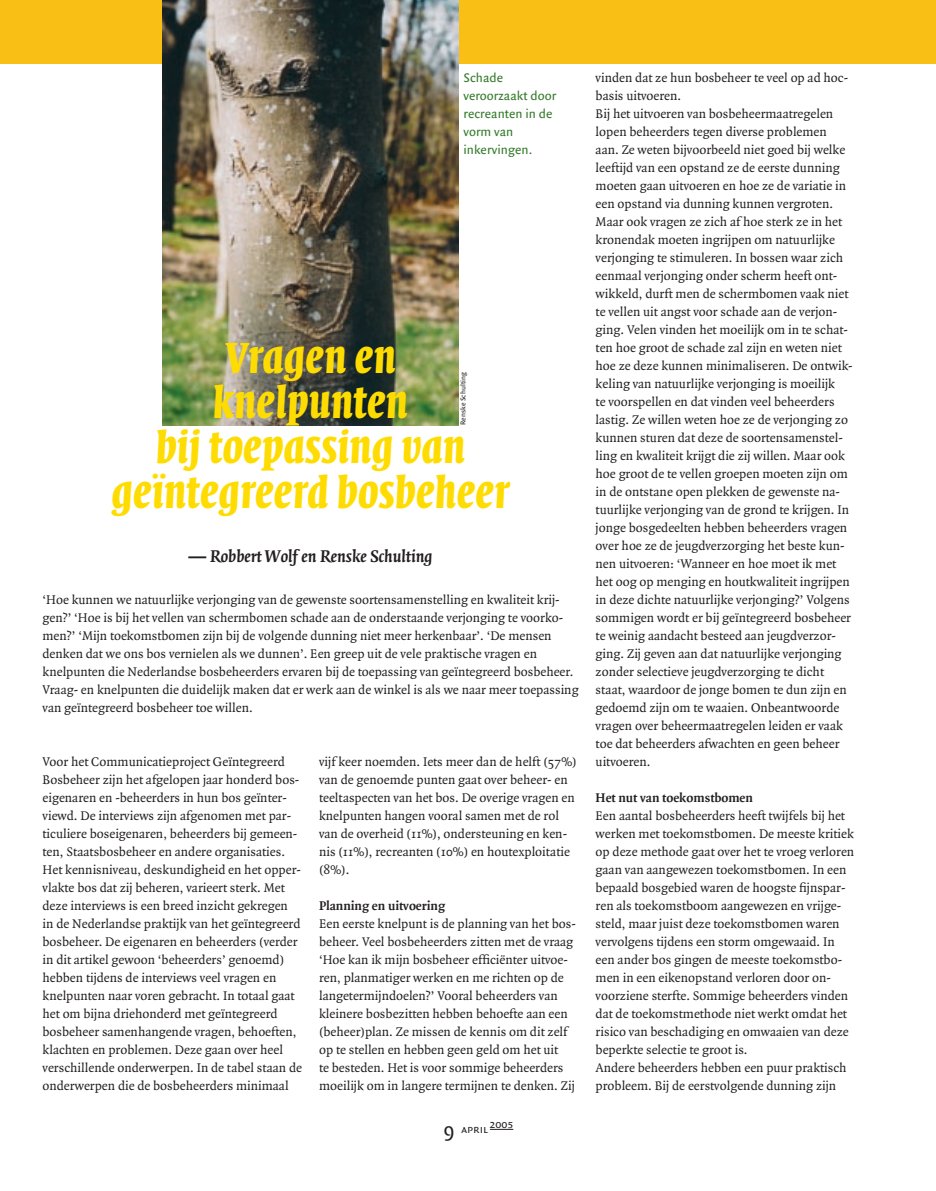
<style>
.page{position:relative;width:936px;height:1191px;background:#fff}
.page>*{position:absolute;margin:0;border:0;box-sizing:border-box;transform-origin:0 0}
.t1{font:italic 700 45px/45px "Quadraat Dis";color:#ffdc01;text-align:center}
.t2{font:italic 700 18px "Quadraat";color:#231f20}
.t3{font:13.5px/18px "Quadraat";color:#231f20}
.t4{font:13.5px/18px "Quadraat Sans";color:#357b2b}
.t5{font:700 13.5px "Quadraat";color:#231f20}
.t6{font:12px "Quadraat Sans Caps";color:#231f20}
.t7{font:7.5px "Quadraat Sans";color:#231f20}
.s1{font-family:"Quadraat Sans";font-size:21px}
</style>
<div class="page">
<div style="left:0;top:0;width:935px;height:64px;background:#f9bf14"></div>
<svg style="left:490px;top:1129px;width:23px;height:1px"></svg>
<img style="left:163px;top:0;width:295px;height:425px">
<p class="t4" style="left:463px;top:69px;width:94px">Schade veroorzaakt door recreanten in de vorm van inkervingen.</p>
<h1 class="t1" style="left:112px;top:336px;width:399px">Vragen en<br>knelpunten<br>bij toepassing van geïntegreerd bosbeheer</h1>
<h2 class="t2" style="left:188px;top:546px;width:245px">— Robbert Wolf en Renske Schulting</h2>
<p class="t3" style="left:43px;top:591px;width:537px">‘Hoe kunnen we natuurlijke verjonging van de gewenste soortensamenstelling en kwaliteit krij&shy;gen?’ ‘Hoe is bij het vellen van schermbomen schade aan de onderstaande verjonging te voorko&shy;men?’ ‘Mijn toekomstbomen zijn bij de volgende dunning niet meer herkenbaar’. ‘De mensen denken dat we ons bos vernielen als we dunnen’. Een greep uit de vele praktische vragen en knelpunten die Nederlandse bosbeheerders ervaren bij de toepassing van geïntegreerd bosbeheer.<br>Vraag- en knelpunten die duidelijk maken dat er werk aan de winkel is als we naar meer toepassing van geïntegreerd bosbeheer toe willen.</p>
<p class="t7" style="left:458px;top:425px;width:54px;rotate:-90deg">Renske Schulting</p>
<p class="t3" style="left:43px;top:753px;width:261px">Voor het Communicatieproject Geïntegreerd Bosbeheer zijn het afgelopen jaar honderd bos&shy;eigenaren en -beheerders in hun bos geïnter&shy;viewd. De interviews zijn afgenomen met par&shy;ticuliere boseigenaren, beheerders bij gemeen&shy;ten, Staatsbosbeheer en andere organisaties.<br>Het kennisniveau, deskundigheid en het opper&shy;vlakte bos dat zij beheren, varieert sterk. Met deze interviews is een breed inzicht gekregen in de Nederlandse praktijk van het geïntegreerd bosbeheer. De eigenaren en beheerders (verder in dit artikel gewoon ‘beheerders’ genoemd) hebben tijdens de interviews veel vragen en knelpunten naar voren gebracht. In totaal gaat het om bijna driehonderd met geïntegreerd bosbeheer samenhangende vragen, behoeften, klachten en problemen. Deze gaan over heel verschillende onderwerpen. In de tabel staan de onderwerpen die de bosbeheerders minimaal</p>
<p class="t3" style="left:319px;top:753px;width:259px">vijf keer noemden. Iets meer dan de helft (57%) van de genoemde punten gaat over beheer- en teeltaspecten van het bos. De overige vragen en knelpunten hangen vooral samen met de rol van de overheid (11%), ondersteuning en ken&shy;nis (11%), recreanten (10%) en houtexploitatie (8%).</p>
<p class="t5" style="left:319px;top:898px;width:127px">Planning en uitvoering</p>
<p class="t3" style="left:319px;top:915px;width:258px">Een eerste knelpunt is de planning van het bos&shy;beheer. Veel bosbeheerders zitten met de vraag ‘Hoe kan ik mijn bosbeheer efficiënter uitvoe&shy;ren, planmatiger werken en me richten op de langetermijndoelen?’ Vooral beheerders van kleinere bosbezitten hebben behoefte aan een (beheer)plan. Ze missen de kennis om dit zelf op te stellen en hebben geen geld om het uit<br>te besteden. Het is voor sommige beheerders moeilijk om in langere termijnen te denken. Zij</p>
<p class="t6" style="left:444px;top:1121px;width:71px"><span class="s1">9</span> april 2005</p>
<p class="t3" style="left:595px;top:69px;width:258px">vinden dat ze hun bosbeheer te veel op ad hoc&shy;basis uitvoeren.<br>Bij het uitvoeren van bosbeheermaatregelen lopen beheerders tegen diverse problemen aan. Ze weten bijvoorbeeld niet goed bij welke leeftijd van een opstand ze de eerste dunning moeten gaan uitvoeren en hoe ze de variatie in een opstand via dunning kunnen vergroten.<br>Maar ook vragen ze zich af hoe sterk ze in het kronendak moeten ingrijpen om natuurlijke verjonging te stimuleren. In bossen waar zich eenmaal verjonging onder scherm heeft ont&shy;wikkeld, durft men de schermbomen vaak niet te vellen uit angst voor schade aan de verjon&shy;ging. Velen vinden het moeilijk om in te schat&shy;ten hoe groot de schade zal zijn en weten niet hoe ze deze kunnen minimaliseren. De ontwik&shy;keling van natuurlijke verjonging is moeilijk<br>te voorspellen en dat vinden veel beheerders lastig. Ze willen weten hoe ze de verjonging zo kunnen sturen dat deze de soortensamenstel&shy;ling en kwaliteit krijgt die zij willen. Maar ook hoe groot de te vellen groepen moeten zijn om in de ontstane open plekken de gewenste na&shy;tuurlijke verjonging van de grond te krijgen. In jonge bosgedeelten hebben beheerders vragen over hoe ze de jeugdverzorging het beste kun&shy;nen uitvoeren: ‘Wanneer en hoe moet ik met het oog op menging en houtkwaliteit ingrijpen in deze dichte natuurlijke verjonging?’ Volgens sommigen wordt er bij geïntegreerd bosbeheer te weinig aandacht besteed aan jeugdverzor&shy;ging. Zij geven aan dat natuurlijke verjonging zonder selectieve jeugdverzorging te dicht staat, waardoor de jonge bomen te dun zijn en gedoemd zijn om te waaien. Onbeantwoorde vragen over beheermaatregelen leiden er vaak toe dat beheerders afwachten en geen beheer uitvoeren.</p>
<p class="t5" style="left:595px;top:790px;width:159px">Het nut van toekomstbomen</p>
<p class="t3" style="left:595px;top:807px;width:260px">Een aantal bosbeheerders heeft twijfels bij het werken met toekomstbomen. De meeste kritiek op deze methode gaat over het te vroeg verloren gaan van aangewezen toekomstbomen. In een bepaald bosgebied waren de hoogste fijnspar&shy;ren als toekomstboom aangewezen en vrijge&shy;steld, maar juist deze toekomstbomen waren vervolgens tijdens een storm omgewaaid. In een ander bos gingen de meeste toekomstbo&shy;men in een eikenopstand verloren door on&shy;voorziene sterfte. Sommige beheerders vinden dat de toekomstmethode niet werkt omdat het risico van beschadiging en omwaaien van deze beperkte selectie te groot is.<br>Andere beheerders hebben een puur praktisch probleem. Bij de eerstvolgende dunning zijn</p>
</div>
